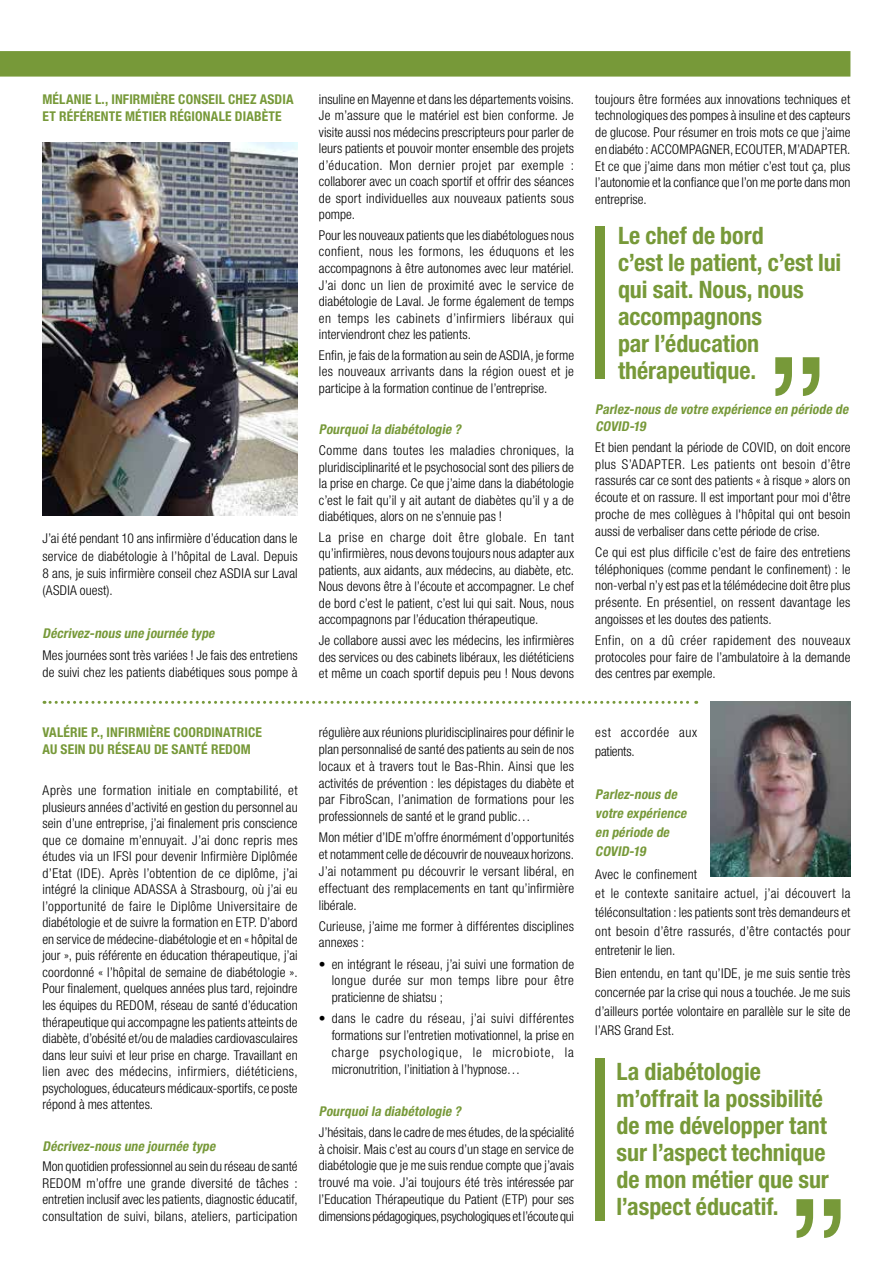
<style>
.page{position:relative;width:893px;height:1263px;background:#fff}
.page>*{position:absolute;margin:0;border:0;box-sizing:border-box;transform-origin:0 0}
.t1{font:150px "Helvetica Neue LTW1 G";color:#779939}
.t2{font:700 condensed 24px/27px "Helvetica Neue LT Pro";color:#779939}
.t3{font:300 condensed 13.5px/16.5px "Helvetica Neue LT Pro";letter-spacing:.005em;color:#000;text-align:justify}
.t4{font:italic 700 condensed 13.5px/18.9px "Helvetica Neue LT Pro";color:#779939}
.t5{font:700 condensed 13.5px/17.2px "Helvetica Neue LT Pro";letter-spacing:.01em;color:#779939}
.t6{font:300 condensed 13.5px/18.9px "Helvetica Neue LT Pro";letter-spacing:.045em;color:#000}
</style>
<div class="page">
<div style="left:595px;top:226px;width:10px;height:153px;background:#779939"></div>
<div style="left:595px;top:1058px;width:10px;height:163px;background:#779939"></div>
<svg style="left:44px;top:701px;width:653px;height:3px"></svg>
<div style="left:0;top:51px;width:850px;height:26px;background:#779939"></div>
<img style="left:710px;top:702px;width:140px;height:174px">
<img style="left:43px;top:142px;width:255px;height:374px">
<p class="t5" style="left:43px;top:90px;width:253px">MÉLANIE L., INFIRMIÈRE CONSEIL CHEZ ASDIA<br>ET RÉFÉRENTE MÉTIER RÉGIONALE DIABÈTE</p>
<p class="t3" style="left:43px;top:530px;width:257px;line-height:17.2px">J’ai été pendant 10 ans infirmière d’éducation dans le service de diabétologie à l’hôpital de Laval. Depuis 8 ans, je suis infirmière conseil chez ASDIA sur Laval (ASDIA ouest).</p>
<p class="t4" style="left:43px;top:624px;width:176px">Décrivez-nous une journée type</p>
<p class="t3" style="left:43px;top:646px;width:257px;line-height:17.2px">Mes journées sont très variées ! Je fais des entretiens de suivi chez les patients diabétiques sous pompe à</p>
<p class="t5" style="left:43px;top:724px;width:221px;line-height:16.5px">VALÉRIE P., INFIRMIÈRE COORDINATRICE<br>AU SEIN DU RÉSEAU DE SANTÉ REDOM</p>
<p class="t3" style="left:43px;top:782px;width:257px">Après une formation initiale en comptabilité, et plusieurs années d’activité en gestion du personnel au sein d’une entreprise, j’ai finalement pris conscience que ce domaine m’ennuyait. J’ai donc repris mes études via un IFSI pour devenir Infirmière Diplômée d’Etat (IDE). Après l’obtention de ce diplôme, j’ai intégré la clinique ADASSA à Strasbourg, où j’ai eu l’opportunité de faire le Diplôme Universitaire de diabétologie et de suivre la formation en ETP. D’abord en service de médecine-diabétologie et en « hôpital de jour », puis référente en éducation thérapeutique, j’ai coordonné « l’hôpital de semaine de diabétologie ».<br>Pour finalement, quelques années plus tard, rejoindre les équipes du REDOM, réseau de santé d’éducation thérapeutique qui accompagne les patients atteints de diabète, d’obésité et/ou de maladies cardiovasculaires dans leur suivi et leur prise en charge. Travaillant en lien avec des médecins, infirmiers, diététiciens, psychologues, éducateurs médicaux-sportifs, ce poste répond à mes attentes.</p>
<p class="t4" style="left:43px;top:1136px;width:177px">Décrivez-nous une journée type</p>
<p class="t3" style="left:43px;top:1158px;width:257px">Mon quotidien professionnel au sein du réseau de santé REDOM m’offre une grande diversité de tâches : entretien inclusif avec les patients, diagnostic éducatif, consultation de suivi, bilans, ateliers, participation</p>
<p class="t3" style="left:319px;top:91px;width:257px">insuline en Mayenne et dans les départements voisins.<br>Je m’assure que le matériel est bien conforme. Je visite aussi nos médecins prescripteurs pour parler de leurs patients et pouvoir monter ensemble des projets d’éducation. Mon dernier projet par exemple : collaborer avec un coach sportif et offrir des séances de sport individuelles aux nouveaux patients sous pompe.</p>
<p class="t3" style="left:319px;top:227px;width:257px">Pour les nouveaux patients que les diabétologues nous confient, nous les formons, les éduquons et les accompagnons à être autonomes avec leur matériel.<br>J’ai donc un lien de proximité avec le service de diabétologie de Laval. Je forme également de temps en temps les cabinets d’infirmiers libéraux qui interviendront chez les patients.</p>
<p class="t3" style="left:319px;top:347px;width:257px">Enfin, je fais de la formation au sein de ASDIA, je forme les nouveaux arrivants dans la région ouest et je participe à la formation continue de l’entreprise.</p>
<p class="t4" style="left:319px;top:420px;width:147px">Pourquoila diabétologie ?</p>
<p class="t3" style="left:319px;top:442px;width:257px">Comme dans toutes les maladies chroniques, la pluridisciplinarité et le psychosocial sont des piliers de la prise en charge. Ce que j’aime dans la diabétologie c’est le fait qu’il y ait autant de diabètes qu’il y a de diabétiques, alors on ne s’ennuie pas !</p>
<p class="t3" style="left:319px;top:529px;width:257px">La prise en charge doit être globale. En tant qu’infirmières, nous devons toujours nous adapter aux patients, aux aidants, aux médecins, au diabète, etc.<br>Nous devons être à l’écoute et accompagner. Le chef de bord c’est le patient, c’est lui qui sait. Nous, nous accompagnons par l’éducation thérapeutique.</p>
<p class="t3" style="left:319px;top:632px;width:257px">Je collabore aussi avec les médecins, les infirmières des services ou des cabinets libéraux, les diététiciens et même un coach sportif depuis peu ! Nous devons</p>
<p class="t3" style="left:319px;top:724px;width:257px">régulière aux réunions pluridisciplinaires pour définir le plan personnalisé de santé des patients au sein de nos locaux et à travers tout le Bas-Rhin. Ainsi que les activités de prévention : les dépistages du diabète et par FibroScan, l’animation de formations pour les professionnels de santé et le grand public…</p>
<p class="t3" style="left:319px;top:829px;width:257px">Mon métier d’IDE m’offre énormément d’opportunités et notamment celle de découvrir de nouveaux horizons.<br>J’ai notamment pu découvrir le versant libéral, en effectuant des remplacements en tant qu’infirmière libérale.</p>
<p class="t3" style="left:319px;top:917px;width:257px">Curieuse, j’aime me former à différentes disciplines annexes :</p>
<p class="t3" style="left:332px;top:955px;width:244px;text-indent:-13px">• en intégrant le réseau, j’ai suivi une formation de longue durée sur mon temps libre pour être praticienne de shiatsu ;</p>
<p class="t3" style="left:332px;top:1010px;width:244px;text-indent:-13px">• dans le cadre du réseau, j’ai suivi différentes formations sur l’entretien motivationnel, la prise en charge psychologique, le microbiote, la micronutrition, l’initiation à l’hypnose…</p>
<p class="t4" style="left:319px;top:1101px;width:147px">Pourquoila diabétologie ?</p>
<p class="t3" style="left:319px;top:1123px;width:257px">J’hésitais, dans le cadre de mes études, de la spécialité à choisir. Mais c’est au cours d’un stage en service de diabétologie que je me suis rendue compte que j’avais trouvé ma voie. J’ai toujours été très intéressée par l’Education Thérapeutique du Patient (ETP) pour ses dimensions pédagogiques, psychologiques et l’écoute qui</p>
<p class="t3" style="left:595px;top:90px;width:257px">toujours être formées aux innovations techniques et technologiques des pompes à insuline et des capteurs de glucose. Pour résumer en trois mots ce que j’aime en diabéto : ACCOMPAGNER, ECOUTER, M’ADAPTER.<br>Et ce que j’aime dans mon métier c’est tout ça, plus l’autonomie et la confiance que l’on me porte dans mon entreprise.</p>
<h2 class="t2" style="left:618px;top:222px;width:225px">Le chef de bord<br>c’est le patient, c’est lui qui sait. Nous, nous accompagnons<br>par l’éducation thérapeutique.</h2>
<h1 class="t1" style="left:765px;top:318px;width:65px">”</h1>
<p class="t4" style="left:595px;top:401px;width:257px;line-height:16.8px">Parlez-nous de votre expérience en période de<br>COVID-19</p>
<p class="t3" style="left:595px;top:439px;width:257px">Et bien pendant la période de COVID, on doit encore plus S’ADAPTER. Les patients ont besoin d’être rassurés car ce sont des patients « à risque » alors on écoute et on rassure. Il est important pour moi d'être proche de mes collègues à l'hôpital qui ont besoin aussi de verbaliser dans cette période de crise.</p>
<p class="t3" style="left:595px;top:543px;width:257px">Ce qui est plus difficile c’est de faire des entretiens téléphoniques (comme pendant le confinement) : le non-verbal n’y est pas et la télémédecine doit être plus présente. En présentiel, on ressent davantage les angoisses et les doutes des patients.</p>
<p class="t3" style="left:595px;top:631px;width:257px">Enfin, on a dû créer rapidement des nouveaux protocoles pour faire de l’ambulatoire à la demande des centres par exemple.</p>
<p class="t6" style="left:595px;top:723px;width:103px">est accordée aux patients.</p>
<p class="t4" style="left:595px;top:785px;width:95px">Parlez-nous de votre expérience en période de<br>COVID-19</p>
<p class="t3" style="left:595px;top:865px;width:257px;line-height:18.9px;text-align:left">Avec le confinement<br>et le contexte sanitaire actuel, j’ai découvert la téléconsultation : les patients sont très demandeurs et ont besoin d’être rassurés, d’être contactés pour entretenir le lien.</p>
<p class="t3" style="left:595px;top:964px;width:257px;line-height:18.9px">Bien entendu, en tant qu’IDE, je me suis sentie très concernée par la crise qui nous a touchée. Je me suis d’ailleurs portée volontaire en parallèle sur le site de l’ARS Grand Est.</p>
<h2 class="t2" style="left:617px;top:1058px;width:214px">La diabétologie m’offrait la possibilité de me développer tant sur l’aspect technique de mon métier que sur l’aspect éducatif.</h2>
<h1 class="t1" style="left:786px;top:1160px;width:65px">”</h1>
</div>
